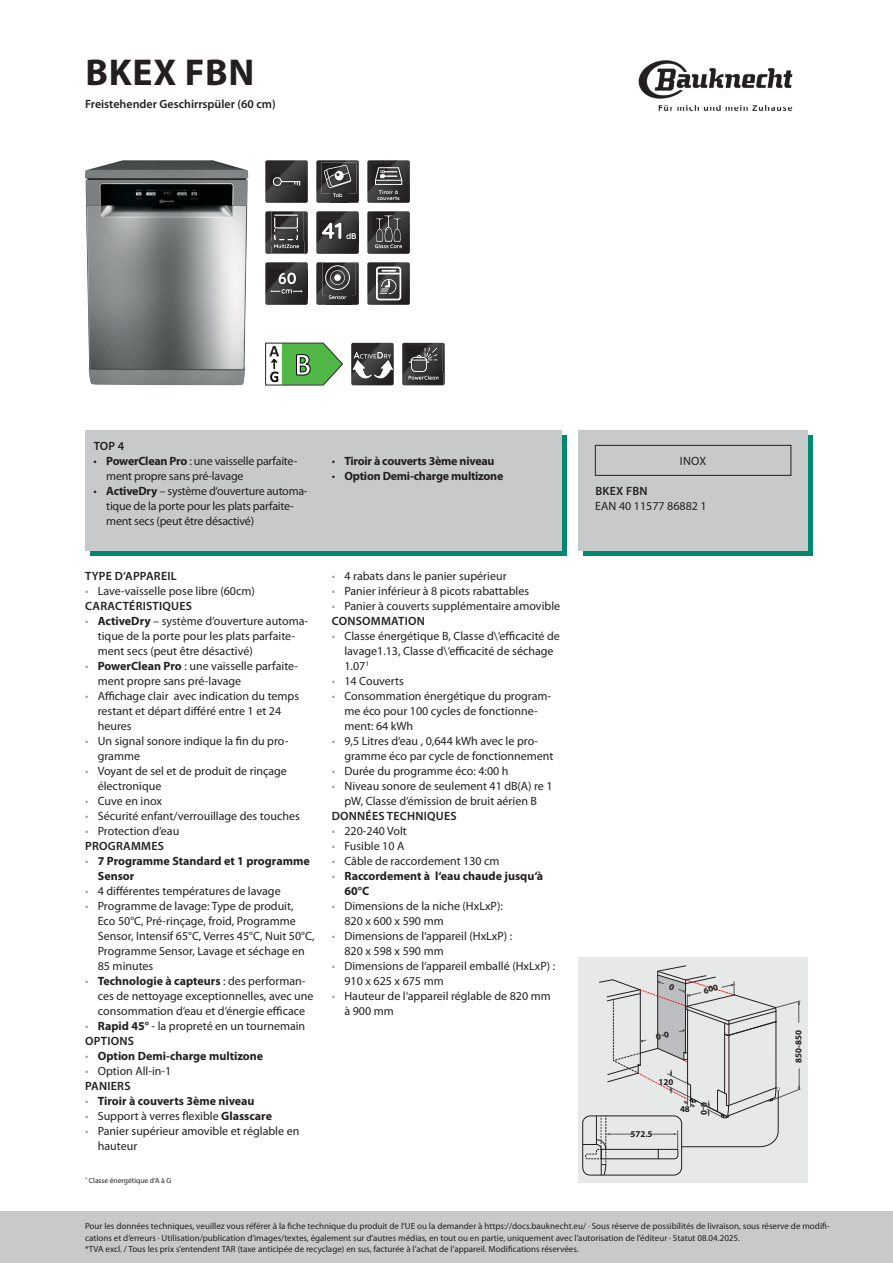
<style>
.page{position:relative;width:893px;height:1263px;background:#fff}
.page>*{position:absolute;margin:0;border:0;box-sizing:border-box;transform-origin:0 0}
.t1{font:700 37.5px "Myriad Pro";letter-spacing:.02em;color:#231f20}
.t2{font:12px/15px "Myriad Pro";color:#231f20}
.t3{font:12px/15px "Myriad Pro";letter-spacing:-.02em;color:#231f20}
.t4{font:700 12px/15px "Myriad Pro";color:#231f20}
.t5{font:600 12px "Myriad Pro";letter-spacing:.005em;color:#231f20}
.t6{font:700 12px "Myriad Pro";letter-spacing:-.02em;color:#231f20}
.t7{font:9px/11.2px "Myriad Pro";color:#231f20}
.t8{font:700 8.85px "Myriad Pro";color:#231f20}
.t9{font:7.5px "Myriad Pro";color:#231f20}
.t10{font:700 5.4px/5.4px "Quicksand Pro";color:#fff}
.s1{font-weight:700}
.s2{color:#9ea0a2}
.s3{font-weight:600}
.s4{font-weight:400;color:#9ea0a2}
.s5{font-weight:400}
</style>
<div class="page">
<img style="left:638px;top:60px;width:155px;height:52px">
<div style="left:0;top:1212px;width:893px;height:51px;background:#c7c9cb"></div>
<img style="left:85px;top:160px;width:163px;height:225px">
<svg style="left:265px;top:160px;width:43px;height:43px;background:#3e3d3e"></svg>
<svg style="left:265px;top:211px;width:43px;height:43px;background:#4a4849"></svg>
<svg style="left:265px;top:262px;width:43px;height:43px;background:#454344"></svg>
<svg style="left:316px;top:160px;width:43px;height:43px;background:#4b494b"></svg>
<svg style="left:316px;top:211px;width:43px;height:43px;background:#4a4849"></svg>
<svg style="left:316px;top:262px;width:43px;height:43px;background:#4a4849"></svg>
<svg style="left:367px;top:160px;width:43px;height:43px;background:#494748"></svg>
<svg style="left:367px;top:211px;width:43px;height:43px;background:#464445"></svg>
<svg style="left:367px;top:262px;width:43px;height:43px;background:#5c5b5c"></svg>
<svg style="left:265px;top:343px;width:78px;height:42px"></svg>
<svg style="left:351px;top:343px;width:43px;height:42px;background:#5c5b5c"></svg>
<svg style="left:402px;top:343px;width:43px;height:42px;background:#474546"></svg>
<svg style="left:90px;top:436px;width:477px;height:120px;background:#20927f"></svg>
<div style="left:85px;top:430px;width:476px;height:120px;background:#c7c9cb"></div>
<div style="left:584px;top:436px;width:229px;height:120px;background:#008871"></div>
<div style="left:578px;top:430px;width:230px;height:120px;background:#c7c9cb"></div>
<div style="left:595px;top:445px;width:196px;height:30px;border:1px solid #231f20"></div>
<div style="left:578px;top:958px;width:230px;height:225px;background:#e7e8e8"></div>
<svg style="left:583px;top:965px;width:218px;height:210px"></svg>
<h1 class="t1" style="left:85px;top:48px;width:171px">BKEX FBN</h1>
<p class="t5" style="left:85px;top:97px;width:192px">Freistehender Geschirrspüler (60 cm)</p>
<p class="t10" style="left:377px;top:190px;width:24px">Tiroir à couverts</p>
<p class="t5" style="left:94px;top:439px;width:32px">TOP 4</p>
<p class="t3" style="left:106px;top:454px;width:193px;text-indent:-13px">• <span class="s1">PowerClean Pro</span> : une vaisselle parfaite&shy;ment propre sans pré-lavage</p>
<p class="t3" style="left:106px;top:484px;width:203px;text-indent:-13px">• <span class="s1">ActiveDry</span> – système d‘ouverture automa&shy;tique de la porte pour les plats parfaite&shy;ment secs (peut être désactivé)</p>
<p class="t5" style="left:85px;top:570px;width:93px">TYPE D‘APPAREIL</p>
<p class="t2" style="left:85px;top:584px;width:171px"><span class="s2">•</span> Lave-vaisselle pose libre (60cm)<br><span class="s3">CARACTÉRISTIQUES</span></p>
<p class="t2" style="left:98px;top:614px;width:212px;text-indent:-13px"><span class="s2">•</span> <span class="s1">ActiveDry</span> – système d‘ouverture automa&shy;tique de la porte pour les plats parfaite&shy;ment secs (peut être désactivé)</p>
<p class="t2" style="left:98px;top:659px;width:202px;text-indent:-13px"><span class="s2">•</span> <span class="s1">PowerClean Pro</span> : une vaisselle parfaite&shy;ment propre sans pré-lavage</p>
<p class="t2" style="left:98px;top:689px;width:203px;text-indent:-13px"><span class="s2">•</span> Affichage clair avec indication du temps restant et départ différé entre 1 et 24 heures</p>
<p class="t2" style="left:98px;top:734px;width:192px;text-indent:-13px"><span class="s2">•</span> Un signal sonore indique la fin du pro&shy;gramme</p>
<p class="t2" style="left:98px;top:764px;width:191px;text-indent:-13px"><span class="s2">•</span> Voyant de sel et de produit de rinçage électronique</p>
<p class="t2" style="left:85px;top:794px;width:79px"><span class="s2">•</span> Cuve en inox</p>
<p class="t2" style="left:85px;top:809px;width:216px"><span class="s2">•</span> Sécurité enfant/verrouillage des touches</p>
<p class="t2" style="left:85px;top:824px;width:96px"><span class="s2">•</span> Protection d‘eau<br><span class="s3">PROGRAMMES</span></p>
<p class="t4" style="left:98px;top:853px;width:213px;text-indent:-13px"><span class="s4">•</span> 7 Programme Standard et 1 programme<br>Sensor</p>
<p class="t2" style="left:85px;top:884px;width:197px"><span class="s2">•</span> 4 différentes températures de lavage</p>
<p class="t2" style="left:98px;top:899px;width:218px;text-indent:-13px"><span class="s2">•</span> Programme de lavage: Type de produit,<br>Eco 50°C, Pré-rinçage, froid, Programme Sensor, Intensif 65°C, Verres 45°C, Nuit 50°C, Programme Sensor, Lavage et séchage en 85 minutes</p>
<p class="t2" style="left:98px;top:974px;width:217px;text-indent:-13px"><span class="s2">•</span> <span class="s1">Technologie à capteurs</span> : des performan&shy;ces de nettoyage exceptionnelles, avec une consommation d‘eau et d‘énergie efficace</p>
<p class="t2" style="left:85px;top:1019px;width:222px"><span class="s2">•</span> <span class="s1">Rapid 45°</span> - la propreté en un tournemain<br><span class="s3">OPTIONS</span></p>
<p class="t4" style="left:85px;top:1048px;width:180px"><span class="s4">•</span> Option Demi-charge multizone</p>
<p class="t2" style="left:85px;top:1064px;width:88px"><span class="s2">•</span> Option All-in-1<br><span class="s3">PANIERS</span></p>
<p class="t4" style="left:85px;top:1093px;width:171px"><span class="s4">•</span> Tiroir à couverts 3ème niveau</p>
<p class="t2" style="left:85px;top:1109px;width:189px"><span class="s2">•</span> Support à verres flexible <span class="s1">Glasscare</span></p>
<p class="t2" style="left:98px;top:1124px;width:203px;text-indent:-13px"><span class="s2">•</span> Panier supérieur amovible et réglable en hauteur</p>
<p class="t9" style="left:85px;top:1176px;width:88px"><sup>1</sup> Classe énergétique d‘A à G</p>
<p class="t6" style="left:332px;top:453px;width:164px"><span class="s5">•</span> Tiroir à couverts 3ème niveau</p>
<p class="t6" style="left:332px;top:468px;width:173px"><span class="s5">•</span> Option Demi-charge multizone</p>
<p class="t2" style="left:332px;top:569px;width:176px"><span class="s2">•</span> 4 rabats dans le panier supérieur</p>
<p class="t2" style="left:332px;top:584px;width:199px"><span class="s2">•</span> Panier inférieur à 8 picots rabattables</p>
<p class="t2" style="left:332px;top:599px;width:230px"><span class="s2">•</span> Panier à couverts supplémentaire amovible<br><span class="s3">CONSOMMATION</span></p>
<p class="t2" style="left:344px;top:629px;width:217px;text-indent:-13px"><span class="s2">•</span> Classe énergétique B, Classe d\‘efficacité de lavage1.13, Classe d\‘efficacité de séchage<br>1.07<sup>1</sup></p>
<p class="t2" style="left:332px;top:674px;width:74px"><span class="s2">•</span> 14 Couverts</p>
<p class="t2" style="left:344px;top:689px;width:208px;text-indent:-13px"><span class="s2">•</span> Consommation énergétique du program&shy;me éco pour 100 cycles de fonctionne&shy;ment: 64 kWh</p>
<p class="t2" style="left:344px;top:734px;width:211px;text-indent:-13px"><span class="s2">•</span> 9,5 Litres d‘eau , 0,644 kWh avec le pro&shy;gramme éco par cycle de fonctionnement</p>
<p class="t2" style="left:332px;top:764px;width:178px"><span class="s2">•</span> Durée du programme éco: 4:00 h</p>
<p class="t2" style="left:332px;top:779px;width:222px;text-align:center"><span class="s2">•</span> Niveau sonore de seulement 41 dB(A) re 1 pW, Classe d‘émission de bruit aérien B</p>
<p class="t5" style="left:332px;top:810px;width:127px">DONNÉES TECHNIQUES</p>
<p class="t2" style="left:332px;top:824px;width:77px"><span class="s2">•</span> 220-240 Volt</p>
<p class="t2" style="left:332px;top:839px;width:74px"><span class="s2">•</span> Fusible 10 A</p>
<p class="t2" style="left:332px;top:854px;width:169px"><span class="s2">•</span> Câble de raccordement 130 cm</p>
<p class="t4" style="left:344px;top:868px;width:200px;text-indent:-13px"><span class="s4">•</span> Raccordement à l‘eau chaude jusqu‘à<br>60°C</p>
<p class="t2" style="left:344px;top:899px;width:160px;text-indent:-13px"><span class="s2">•</span> Dimensions de la niche (HxLxP):<br>820 x 600 x 590 mm</p>
<p class="t2" style="left:344px;top:929px;width:169px;text-indent:-13px"><span class="s2">•</span> Dimensions de l‘appareil (HxLxP) :<br>820 x 598 x 590 mm</p>
<p class="t2" style="left:344px;top:959px;width:212px;text-indent:-13px"><span class="s2">•</span> Dimensions de l‘appareil emballé (HxLxP) :<br>910 x 625 x 675 mm</p>
<p class="t2" style="left:344px;top:989px;width:208px;text-indent:-13px"><span class="s2">•</span> Hauteur de l‘appareil réglable de 820 mm à 900 mm</p>
<p class="t2" style="left:680px;top:454px;width:28px">INOX</p>
<p class="t5" style="left:595px;top:484px;width:54px">BKEX FBN</p>
<p class="t2" style="left:595px;top:499px;width:113px">EAN 40 11577 86882 1</p>
<p class="t8" style="left:658px;top:1076px;width:16px">120</p>
<p class="t8" style="left:630px;top:1128px;width:24px">572.5</p>
<p class="t8" style="left:698px;top:1115px;width:14px;rotate:-90deg">0 0</p>
<p class="t8" style="left:680px;top:1103px;width:11px">48</p>
<p class="t8" style="left:697px;top:1110px;width:4px;rotate:-90deg">-</p>
<p class="t8" style="left:793px;top:1063px;width:34px;rotate:-90deg">850-850</p>
<p class="t7" style="left:85px;top:1221px;width:746px">Pour les données techniques, veuillez vous référer à la fiche technique du produit de l‘UE ou la demander à https://docs.bauknecht.eu/ · Sous réserve de possibilités de livraison, sous réserve de modifi&shy;cations et d‘erreurs · Utilisation/publication d‘images/textes, également sur d‘autres médias, en tout ou en partie, uniquement avec l‘autorisation de l‘éditeur · Statut 08.04.2025.<br>*TVA excl. / Tous les prix s’entendent TAR (taxe anticipée de recyclage) en sus, facturée à l’achat de l’appareil. Modifications réservées.</p>
</div>
